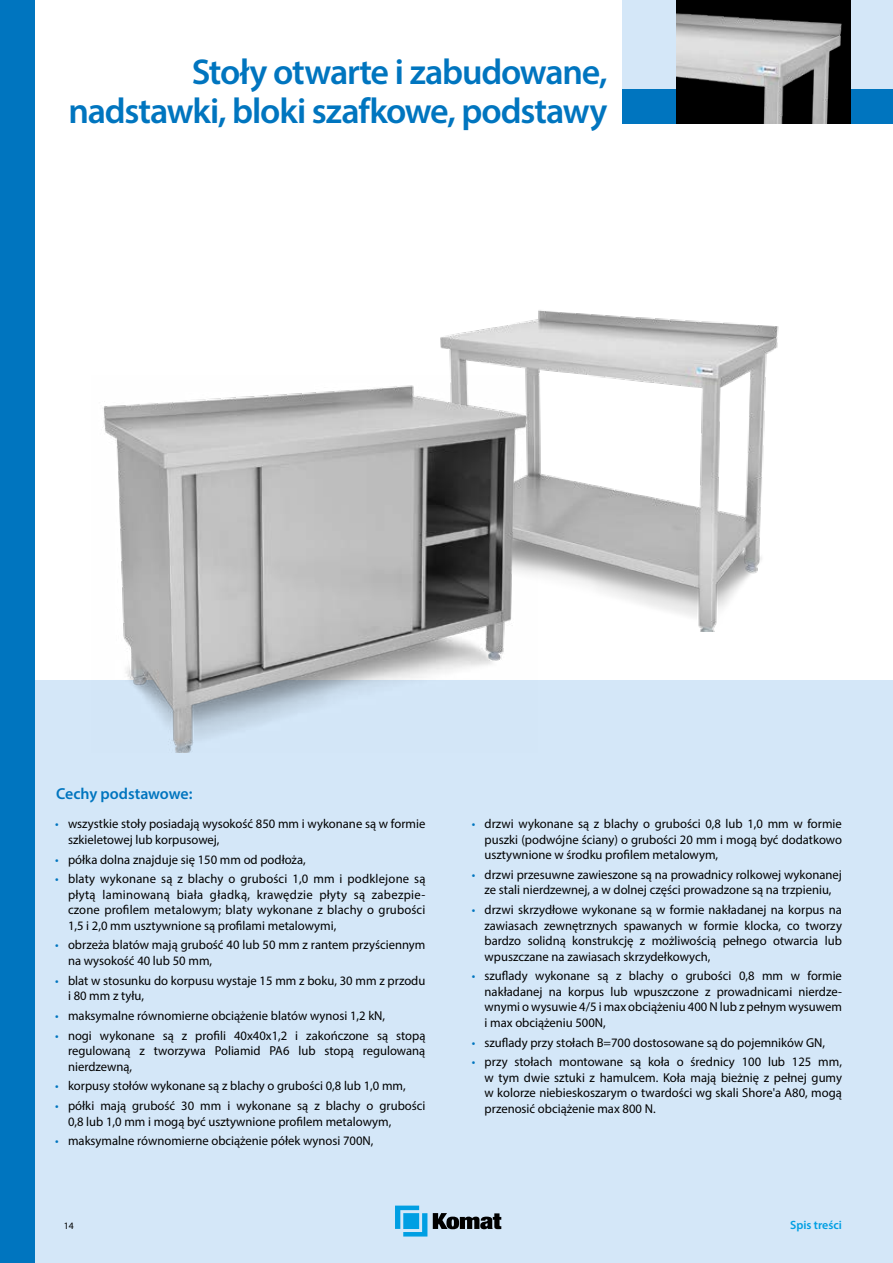
<style>
.page{position:relative;width:893px;height:1263px;background:#fff}
.page>*{position:absolute;margin:0;border:0;box-sizing:border-box;transform-origin:0 0}
.t1{font:600 36px/39px "Myriad Pro";letter-spacing:-.035em;color:#0075bf;text-align:right}
.t2{font:600 15.9px "Myriad Pro";color:#0075bf}
.t3{font:12.9px/15.5px "Myriad Pro";color:#000;text-align:justify}
.t4{font:600 12px "Myriad Pro";color:#009fe3}
.t5{font:9.75px "Myriad Pro";color:#000}
.s1{color:#0075bf}
</style>
<div class="page">
<div style="left:623px;top:0;width:270px;height:106px;background:#d4e7f8"></div>
<div style="left:0;top:680px;width:893px;height:583px;background:#d4e7f8"></div>
<div style="left:623px;top:89px;width:270px;height:34px;background:#0075bf"></div>
<img style="left:676px;top:0;width:174px;height:123px">
<div style="left:0;top:0;width:34px;height:1263px;background:#0075bf"></div>
<img style="left:440px;top:310px;width:339px;height:321px">
<img style="left:103px;top:375px;width:434px;height:378px">
<svg style="left:395px;top:1205px;width:32px;height:31px"></svg>
<svg style="left:433px;top:1213px;width:68px;height:16px"></svg>
<h1 class="t1" style="left:69px;top:52px;width:541px">Stoły otwarte i zabudowane, nadstawki, bloki szafkowe, podstawy</h1>
<p class="t2" style="left:56px;top:783px;width:138px">Cechy podstawowe:</p>
<p class="t3" style="left:68px;top:816px;width:359px;text-indent:-13px"><span class="s1">•</span> wszystkie stoły posiadają wysokość 850 mm i wykonane są w formie szkieletowej lub korpusowej,</p>
<p class="t3" style="left:55px;top:851px;width:252px"><span class="s1">•</span> półka dolna znajduje się 150 mm od podłoża,</p>
<p class="t3" style="left:68px;top:871px;width:359px;text-indent:-13px"><span class="s1">•</span> blaty wykonane są z blachy o grubości 1,0 mm i podklejone są płytą laminowaną biała gładką, krawędzie płyty są zabezpie&shy;czone profilem metalowym; blaty wykonane z blachy o grubości 1,5 i 2,0 mm usztywnione są profilami metalowymi,</p>
<p class="t3" style="left:68px;top:937px;width:359px;text-indent:-13px"><span class="s1">•</span> obrzeża blatów mają grubość 40 lub 50 mm z rantem przyściennym na wysokość 40 lub 50 mm,</p>
<p class="t3" style="left:68px;top:972px;width:359px;text-indent:-13px"><span class="s1">•</span> blat w stosunku do korpusu wystaje 15 mm z boku, 30 mm z przodu i 80 mm z tyłu,</p>
<p class="t3" style="left:55px;top:1007px;width:331px"><span class="s1">•</span> maksymalne równomierne obciążenie blatów wynosi 1,2 kN,</p>
<p class="t3" style="left:68px;top:1027px;width:359px;text-indent:-13px"><span class="s1">•</span> nogi wykonane są z profili 40x40x1,2 i zakończone są stopą regulowaną z tworzywa Poliamid PA6 lub stopą regulowaną nierdzewną,</p>
<p class="t3" style="left:55px;top:1078px;width:352px"><span class="s1">•</span> korpusy stołów wykonane są z blachy o grubości 0,8 lub 1,0 mm,</p>
<p class="t3" style="left:68px;top:1098px;width:359px;text-indent:-13px"><span class="s1">•</span> półki mają grubość 30 mm i wykonane są z blachy o grubości<br>0,8 lub 1,0 mm i mogą być usztywnione profilem metalowym,</p>
<p class="t3" style="left:55px;top:1133px;width:320px"><span class="s1">•</span> maksymalne równomierne obciążenie półek wynosi 700N,</p>
<p class="t5" style="left:64px;top:1220px;width:12px">14</p>
<p class="t3" style="left:485px;top:816px;width:359px;text-indent:-13px"><span class="s1">•</span> drzwi wykonane są z blachy o grubości 0,8 lub 1,0 mm w formie puszki (podwójne ściany) o grubości 20 mm i mogą być dodatkowo usztywnione w środku profilem metalowym,</p>
<p class="t3" style="left:472px;top:867px;width:372px;text-align:center"><span class="s1">•</span> drzwi przesuwne zawieszone są na prowadnicy rolkowej wykonanej ze stali nierdzewnej, a w dolnej części prowadzone są na trzpieniu,</p>
<p class="t3" style="left:485px;top:902px;width:359px;text-indent:-13px"><span class="s1">•</span> drzwi skrzydłowe wykonane są w formie nakładanej na korpus na zawiasach zewnętrznych spawanych w formie klocka, co tworzy bardzo solidną konstrukcję z możliwością pełnego otwarcia lub wpuszczane na zawiasach skrzydełkowych,</p>
<p class="t3" style="left:485px;top:968px;width:359px;text-indent:-13px"><span class="s1">•</span> szuflady wykonane są z blachy o grubości 0,8 mm w formie nakładanej na korpus lub wpuszczone z prowadnicami nierdze&shy;wnymi o wysuwie 4/5 i max obciążeniu 400 N lub z pełnym wysuwem i max obciążeniu 500N,</p>
<p class="t3" style="left:472px;top:1034px;width:355px"><span class="s1">•</span> szuflady przy stołach B=700 dostosowane są do pojemników GN,</p>
<p class="t3" style="left:485px;top:1054px;width:359px;text-indent:-13px"><span class="s1">•</span> przy stołach montowane są koła o średnicy 100 lub 125 mm, w tym dwie sztuki z hamulcem. Koła mają bieżnię z pełnej gumy w kolorze niebieskoszarym o twardości wg skali Shore'a A80, mogą przenosić obciążenie max 800 N.</p>
<p class="t4" style="left:790px;top:1217px;width:53px">Spis treści</p>
</div>
